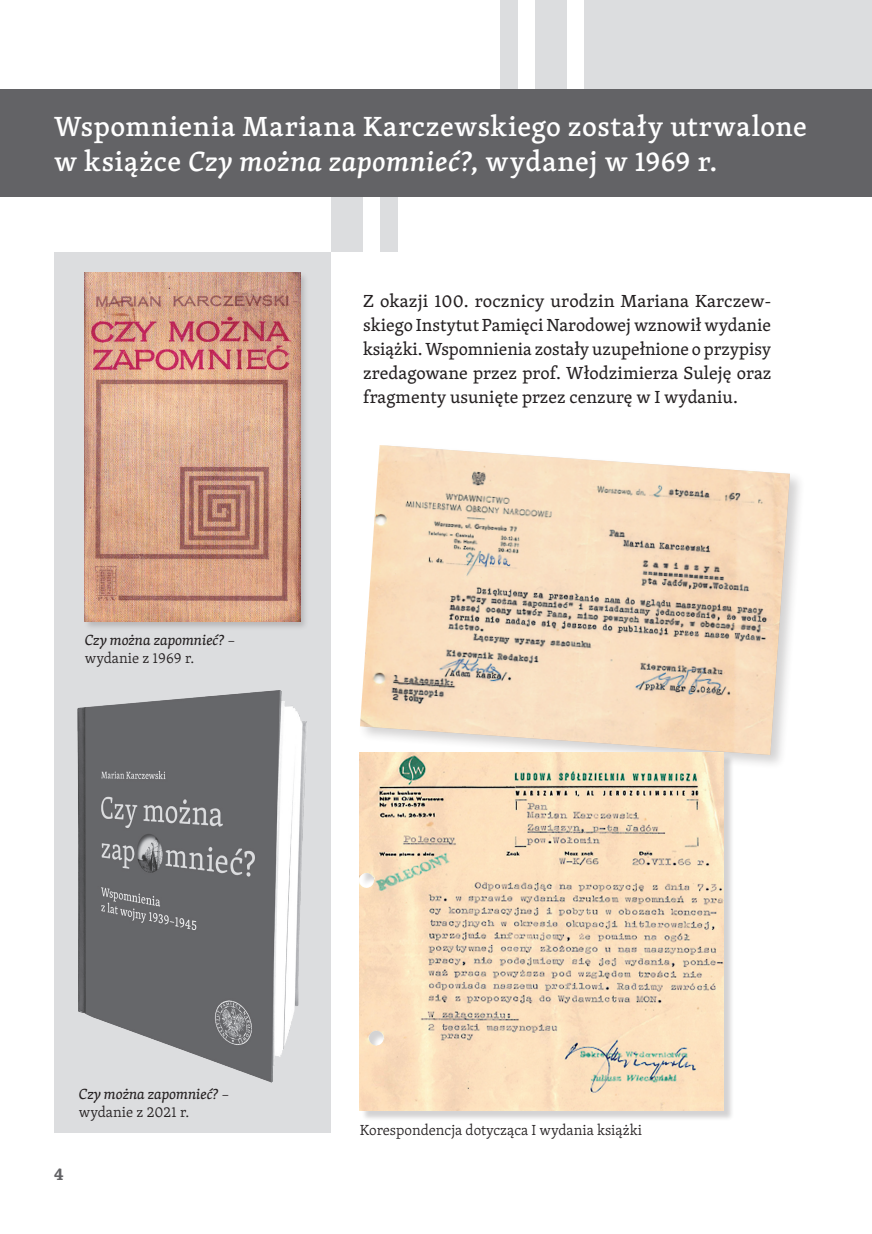
<style>
.page{position:relative;width:872px;height:1234px;background:#fff}
.page>*{position:absolute;margin:0;border:0;box-sizing:border-box;transform-origin:0 0}
.t1{font:500 28.5px/34.2px "Skolar Latin";letter-spacing:.02em;color:#fff}
.t2{font:18px/24px "Skolar Latin";color:#231f20;text-align:justify}
.t3{font:700 18px "Skolar Latin";color:#636366}
.t4{font:italic 15px/18px "Skolar Latin";color:#231f20}
.t5{font:300 15px "Skolar Latin";color:#231f20}
.s1{font-style:italic}
.s2{font-weight:300;font-style:normal}
</style>
<div class="page">
<div style="left:584px;top:0;width:287px;height:89px;background:#dcdddf"></div>
<div style="left:535px;top:0;width:31px;height:89px;background:#dcdddf"></div>
<div style="left:500px;top:0;width:17px;height:89px;background:#dcdddf"></div>
<div style="left:331px;top:197px;width:32px;height:55px;background:#dcdddf"></div>
<div style="left:381px;top:197px;width:17px;height:55px;background:#dcdddf"></div>
<div style="left:0;top:89px;width:872px;height:108px;background:#636366"></div>
<div style="left:54px;top:252px;width:277px;height:880px;background:#dcdddf"></div>
<div style="left:83px;top:271px;width:226px;height:360px;background:#231f20;opacity:.2"></div>
<img style="left:85px;top:272px;width:215px;height:349px">
<div style="left:358px;top:442px;width:447px;height:328px;background:#231f20;opacity:.2"></div>
<img style="left:360px;top:445px;width:430px;height:309px">
<img style="left:77px;top:690px;width:230px;height:393px">
<div style="left:361px;top:753px;width:373px;height:367px;background:#231f20;opacity:.2"></div>
<img style="left:360px;top:752px;width:363px;height:358px">
<h1 class="t1" style="left:54px;top:109px;width:754px">Wspomnienia Mariana Karczewskiego zostały utrwalone w książce <span class="s1">Czy można zapomnieć?</span>, wydanej w 1969 r.</h1>
<p class="t4" style="left:85px;top:631px;width:152px">Czy można zapomnieć? <span class="s2">– wydanie z 1969 r.</span></p>
<p class="t2" style="left:363px;top:288px;width:410px">Z okazji 100. rocznicy urodzin Mariana Karczew&shy;skiego Instytut Pamięci Narodowej wznowił wydanie książki. Wspomnienia zostały uzupełnione o przypisy zredagowane przez prof. Włodzimierza Suleję oraz fragmenty usunięte przez cenzurę w I wydaniu.</p>
<p class="t4" style="left:79px;top:1084px;width:152px">Czy można zapomnieć? <span class="s2">– wydanie z 2021 r.</span></p>
<p class="t3" style="left:54px;top:1159px;width:11px">4</p>
<p class="t5" style="left:360px;top:1119px;width:284px">Korespondencja dotycząca I wydania książki</p>
</div>
